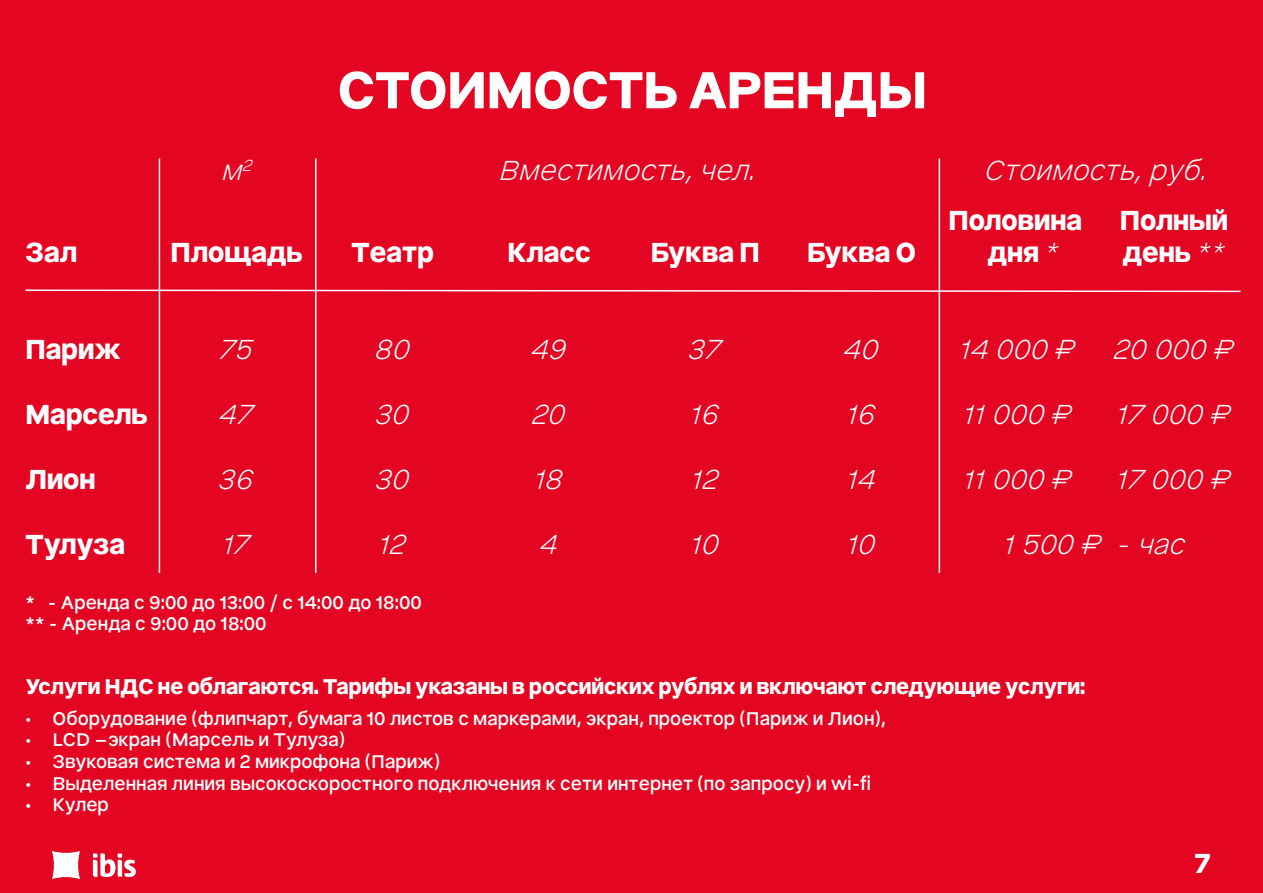
<style>
.page{position:relative;width:1263px;height:893px;background:#e30522}
.page>*{position:absolute;margin:0;border:0;box-sizing:border-box;transform-origin:0 0}
.t1{font:700 51px "Vibis Text";color:#fff}
.t2{font:italic 300 27px "Vibis Text";color:#fff}
.t3{font:700 27px/32.4px "Vibis Text";color:#fff}
.t4{font:700 21px "Vibis Text";color:#fff}
.t5{font:18px/21.6px "Vibis Text";color:#fff}
.t6{font:italic 300 15.75px "Vibis Text";color:#fff}
.s1{font-weight:300;font-style:italic}
.s2{font-style:normal}
</style>
<div class="page">
<div style="left:52px;top:851px;width:28px;height:28px;background:#fff"></div>
<svg style="left:93px;top:853px;width:43px;height:25px"></svg>
<svg style="left:25px;top:289px;width:1216px;height:4px"></svg>
<hr style="left:159px;top:158px;width:1px;height:415px;background:#fff">
<hr style="left:315px;top:158px;width:1px;height:415px;background:#fff">
<hr style="left:939px;top:158px;width:1px;height:415px;background:#fff">
<h1 class="t1" style="left:338px;top:54px;width:591px">СТОИМОСТЬ АРЕНДЫ</h1>
<h2 class="t3" style="left:26px;top:235px;width:53px">Зал</h2>
<h2 class="t2" style="left:223px;top:151px;width:22px">м</h2>
<h2 class="t2" style="left:499px;top:151px;width:258px">Вместимость, чел.</h2>
<h2 class="t2" style="left:985px;top:151px;width:224px">Стоимость, руб.</h2>
<p class="t6" style="left:243px;top:154px;width:11px">2</p>
<h2 class="t3" style="left:171px;top:235px;width:134px">Площадь</h2>
<h2 class="t3" style="left:352px;top:235px;width:84px">Театр</h2>
<h2 class="t3" style="left:507px;top:235px;width:85px">Класс</h2>
<h2 class="t3" style="left:651px;top:235px;width:111px">Буква П</h2>
<h2 class="t3" style="left:807px;top:235px;width:111px">Буква О</h2>
<h2 class="t3" style="left:948px;top:203px;width:135px">Половина</h2>
<h2 class="t3" style="left:987px;top:235px;width:73px">дня <span class="s1">*</span></h2>
<h2 class="t3" style="left:1120px;top:203px;width:110px">Полный день <span class="s1">**</span></h2>
<h2 class="t3" style="left:26px;top:332px;width:97px">Париж</h2>
<h2 class="t3" style="left:26px;top:397px;width:124px">Марсель</h2>
<h2 class="t3" style="left:26px;top:462px;width:71px">Лион</h2>
<h2 class="t3" style="left:26px;top:527px;width:101px">Тулуза</h2>
<h2 class="t2" style="left:220px;top:330px;width:35px">75</h2>
<h2 class="t2" style="left:220px;top:395px;width:36px">47</h2>
<h2 class="t2" style="left:219px;top:460px;width:36px">36</h2>
<h2 class="t2" style="left:223px;top:525px;width:29px">17</h2>
<h2 class="t2" style="left:375px;top:330px;width:37px">80</h2>
<h2 class="t2" style="left:376px;top:395px;width:36px">30</h2>
<h2 class="t2" style="left:376px;top:460px;width:36px">30</h2>
<h2 class="t2" style="left:379px;top:525px;width:29px">12</h2>
<h2 class="t2" style="left:531px;top:330px;width:37px">49</h2>
<h2 class="t2" style="left:532px;top:395px;width:35px">20</h2>
<h2 class="t2" style="left:535px;top:460px;width:30px">18</h2>
<h2 class="t2" style="left:540px;top:525px;width:19px">4</h2>
<h2 class="t2" style="left:689px;top:330px;width:34px">37</h2>
<h2 class="t2" style="left:844px;top:330px;width:37px">40</h2>
<h2 class="t2" style="left:960px;top:330px;width:117px">14 000 ₽</h2>
<h2 class="t2" style="left:1114px;top:330px;width:121px">20 000 ₽</h2>
<h2 class="t2" style="left:691px;top:395px;width:30px">16</h2>
<h2 class="t2" style="left:847px;top:395px;width:30px">16</h2>
<h2 class="t2" style="left:964px;top:395px;width:110px">11 000 ₽</h2>
<h2 class="t2" style="left:1117px;top:395px;width:115px">17 000 ₽</h2>
<h2 class="t2" style="left:692px;top:460px;width:29px">12</h2>
<h2 class="t2" style="left:847px;top:460px;width:30px">14</h2>
<h2 class="t2" style="left:964px;top:460px;width:110px">11 000 ₽</h2>
<h2 class="t2" style="left:1117px;top:460px;width:115px">17 000 ₽</h2>
<h2 class="t2" style="left:691px;top:525px;width:30px">10</h2>
<h2 class="t2" style="left:847px;top:525px;width:30px">10</h2>
<h2 class="t2" style="left:1004px;top:525px;width:184px">1 500 ₽ <span class="s2">-</span> час</h2>
<p class="t5" style="left:26px;top:591px;width:398px">* - Аренда с 9:00 до 13:00 / с 14:00 до 18:00 ** - Аренда с 9:00 до 18:00</p>
<p class="t4" style="left:26px;top:672px;width:1061px">Услуги НДС не облагаются. Тарифы указаны в российских рублях и включают следующие услуги:</p>
<p class="t5" style="left:26px;top:707px;width:862px">• Оборудование (флипчарт, бумага 10 листов с маркерами, экран, проектор (Париж и Лион),</p>
<p class="t5" style="left:26px;top:728px;width:321px">• LCD –экран (Марсель и Тулуза)</p>
<p class="t5" style="left:26px;top:750px;width:416px">• Звуковая система и 2 микрофона (Париж)</p>
<p class="t5" style="left:26px;top:771px;width:847px">• Выделенная линия высокоскоростного подключения к сети интернет (по запросу) и wi-fi</p>
<p class="t5" style="left:26px;top:793px;width:85px">• Кулер</p>
<h2 class="t3" style="left:1195px;top:846px;width:17px">7</h2>
</div>
